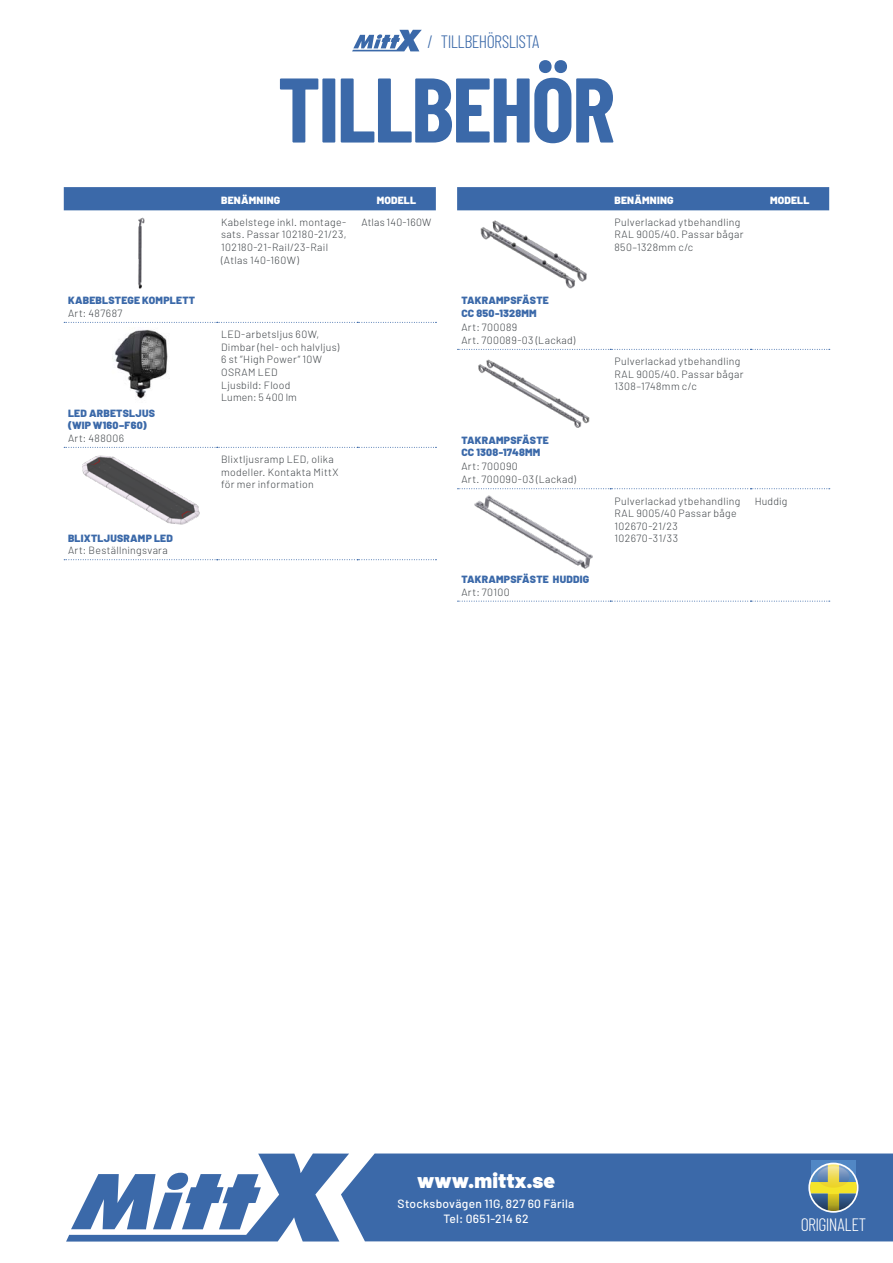
<style>
.page{position:relative;width:893px;height:1263px;background:#fff}
.page>*{position:absolute;margin:0;border:0;box-sizing:border-box;transform-origin:0 0}
.t1{font:700 91.5px "Barlow Condensed";letter-spacing:-.025em;color:#3b69a9}
.t2{font:900 21px "Barlow";letter-spacing:.005em;color:#fff}
.t3{font:300 18px "Barlow Condensed";letter-spacing:-.03em;color:#3b69a9}
.t4{font:300 18px "Barlow Condensed";letter-spacing:-.03em;color:#fff}
.t5{font:500 12px/15px "Barlow";letter-spacing:.025em;color:#fff;text-align:center}
.t6{font:300 10.5px/12.6px "Barlow";letter-spacing:.035em;color:#3d4246}
.t7{font:900 10.5px/12.6px "Barlow";letter-spacing:.02em;color:#3b69a9}
.t8{font:900 10.5px "Barlow";letter-spacing:.02em;color:#fff}
</style>
<div class="page">
<div style="left:349px;top:1153px;width:544px;height:88px;background:#3b69a9"></div>
<svg style="left:66px;top:1153px;width:283px;height:88px"></svg>
<img style="left:812px;top:1161px;width:43px;height:1px">
<svg style="left:808px;top:1162px;width:50px;height:51px;background:#93a488"></svg>
<svg style="left:352px;top:30px;width:70px;height:21px"></svg>
<div style="left:64px;top:187px;width:372px;height:23px;background:#3b69a9"></div>
<svg style="left:64px;top:322px;width:372px;height:1px"></svg>
<svg style="left:64px;top:447px;width:372px;height:1px"></svg>
<svg style="left:64px;top:559px;width:372px;height:1px"></svg>
<img style="left:138px;top:217px;width:7px;height:72px">
<img style="left:114px;top:329px;width:54px;height:70px">
<img style="left:82px;top:455px;width:118px;height:70px">
<div style="left:457px;top:187px;width:372px;height:23px;background:#3b69a9"></div>
<svg style="left:457px;top:349px;width:373px;height:1px"></svg>
<svg style="left:457px;top:488px;width:373px;height:1px"></svg>
<svg style="left:457px;top:601px;width:373px;height:1px"></svg>
<img style="left:480px;top:220px;width:107px;height:69px">
<img style="left:478px;top:359px;width:112px;height:69px">
<img style="left:474px;top:495px;width:119px;height:74px">
<p class="t7" style="left:68px;top:294px;width:129px">KABEBLSTEGE KOMPLETT</p>
<p class="t6" style="left:68px;top:307px;width:56px">Art: 487687</p>
<p class="t7" style="left:68px;top:407px;width:89px">LED ARBETSLJUS (WIP W160–F60)</p>
<p class="t6" style="left:68px;top:432px;width:58px">Art: 488006</p>
<p class="t7" style="left:68px;top:532px;width:106px">BLIXTLJUSRAMP LED</p>
<p class="t6" style="left:68px;top:544px;width:101px">Art: Beställningsvara</p>
<h3 class="t3" style="left:427px;top:30px;width:114px">/ TILLBEHÖRSLISTA</h3>
<h1 class="t1" style="left:278px;top:53px;width:339px">TILLBEHÖR</h1>
<p class="t8" style="left:221px;top:194px;width:61px">BENÄMNING</p>
<p class="t8" style="left:377px;top:194px;width:41px">MODELL</p>
<p class="t6" style="left:221px;top:215px;width:127px">Kabelstege inkl. montage&shy;sats. Passar 102180-21/23,<br>102180-21-Rail/23-Rail (Atlas 140-160W)</p>
<p class="t6" style="left:361px;top:215px;width:71px">Atlas 140-160W</p>
<p class="t6" style="left:221px;top:328px;width:120px">LED-arbetsljus 60W,<br>Dimbar (hel- och halvljus)<br>6 st ”High Power” 10W<br>OSRAM LED<br>Ljusbild: Flood<br>Lumen: 5 400 lm</p>
<p class="t6" style="left:221px;top:453px;width:119px">Blixtljusramp LED, olika modeller. Kontakta MittX för mer information</p>
<p class="t7" style="left:461px;top:294px;width:89px">TAKRAMPSFÄSTE<br>CC 850-1328MM</p>
<p class="t6" style="left:461px;top:320px;width:116px;line-height:13.5px">Art: 700089<br>Art. 700089-03 (Lackad)</p>
<p class="t7" style="left:461px;top:434px;width:89px">TAKRAMPSFÄSTE<br>CC 1308-1748MM</p>
<p class="t6" style="left:461px;top:459px;width:116px;line-height:13.5px">Art: 700090<br>Art. 700090-03 (Lackad)</p>
<p class="t7" style="left:461px;top:573px;width:129px">TAKRAMPSFÄSTE HUDDIG</p>
<p class="t6" style="left:461px;top:585px;width:50px">Art: 70100</p>
<p class="t8" style="left:614px;top:194px;width:61px">BENÄMNING</p>
<p class="t8" style="left:770px;top:194px;width:41px">MODELL</p>
<p class="t6" style="left:614px;top:215px;width:131px">Pulverlackad ytbehandling<br>RAL 9005/40. Passar bågar<br>850–1328mm c/c</p>
<p class="t6" style="left:614px;top:355px;width:131px">Pulverlackad ytbehandling<br>RAL 9005/40. Passar bågar<br>1308–1748mm c/c</p>
<p class="t6" style="left:614px;top:494px;width:127px">Pulverlackad ytbehandling<br>RAL 9005/40 Passar båge<br>102670-21/23<br>102670-31/33</p>
<p class="t6" style="left:755px;top:494px;width:34px">Huddig</p>
<h2 class="t2" style="left:417px;top:1168px;width:139px">www.mittx.se</h2>
<p class="t5" style="left:398px;top:1195px;width:178px">Stocksbovägen 11G, 827 60 Färila<br>Tel: 0651-214 62</p>
<h3 class="t4" style="left:801px;top:1213px;width:67px">ORIGINALET</h3>
</div>
